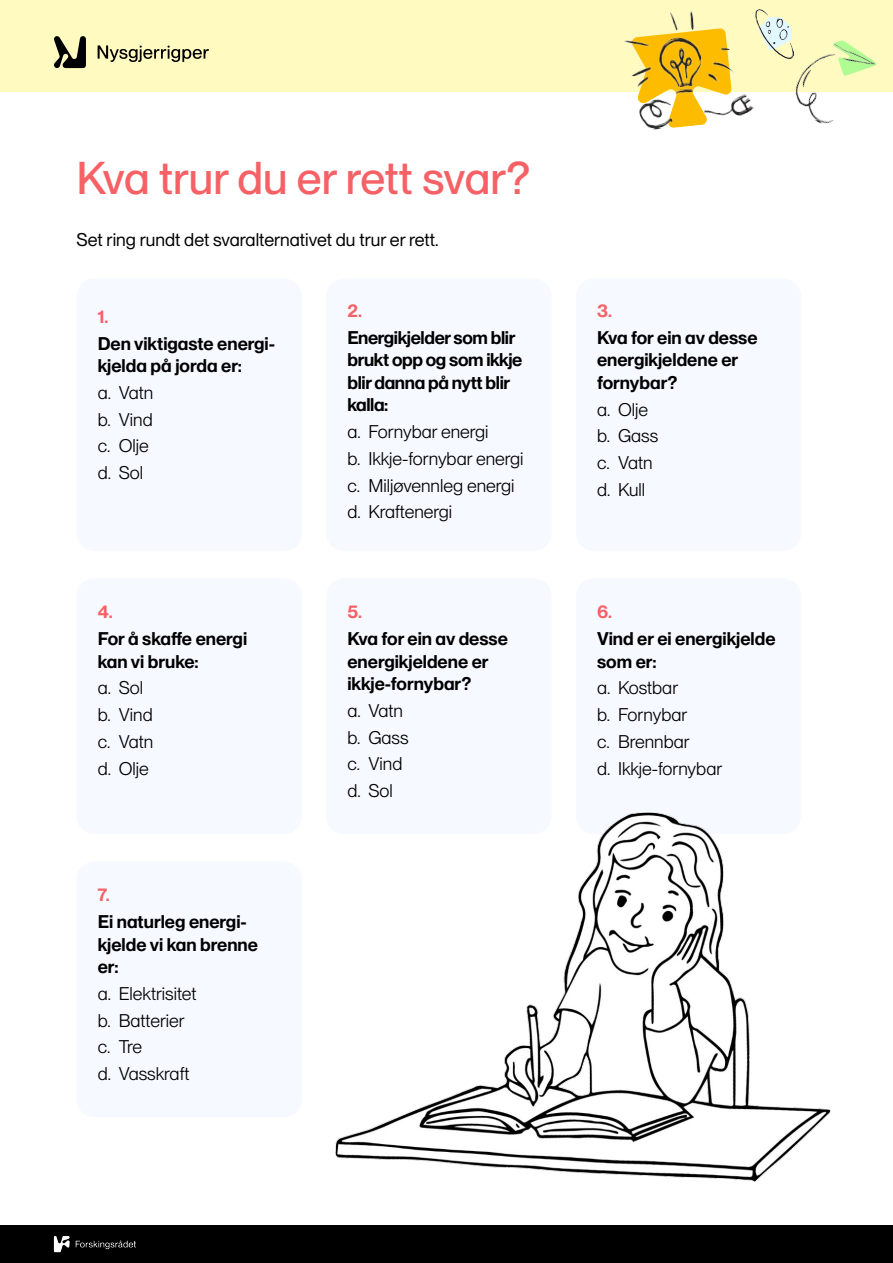
<style>
.page{position:relative;width:893px;height:1263px;background:#fff}
.page>*{position:absolute;margin:0;border:0;box-sizing:border-box;transform-origin:0 0}
.Tittel{font:500 45px "PP Neue Montreal";color:#f66166}
.Brødtekst{font:18px "PP Neue Montreal";color:#000}
.Brødtekst-2{font:600 18px/22.5px "PP Neue Montreal";color:#000}
.Brødtekst-3{font:600 18px/22.5px "PP Neue Montreal";letter-spacing:-.02em;color:#000}
.Brødtekst-4{font:18px "PP Neue Montreal";color:#000}
.Ingress{font:600 18px "PP Neue Montreal";color:#f66166}
</style>
<div class="page">
<div style="left:0;top:0;width:893px;height:91px;background:#fefac0"></div>
<div style="left:0;top:1225px;width:893px;height:38px;background:#000"></div>
<img style="left:622px;top:11px;width:133px;height:119px">
<img style="left:756px;top:10px;width:36px;height:49px">
<img style="left:786px;top:37px;width:90px;height:87px">
<svg style="left:98px;top:45px;width:111px;height:17px"></svg>
<svg style="left:54px;top:36px;width:32px;height:32px"></svg>
<img style="left:53px;top:1236px;width:83px;height:16px">
<div style="left:77px;top:279px;width:225px;height:272px;background:#f6f9ff;border-radius:18px"></div>
<div style="left:326px;top:279px;width:226px;height:272px;background:#f6f9ff;border-radius:18px"></div>
<div style="left:576px;top:279px;width:225px;height:272px;background:#f6f9ff;border-radius:18px"></div>
<div style="left:77px;top:578px;width:225px;height:256px;background:#f6f9ff;border-radius:18px"></div>
<div style="left:326px;top:578px;width:226px;height:256px;background:#f6f9ff;border-radius:18px"></div>
<div style="left:576px;top:578px;width:225px;height:256px;background:#f6f9ff;border-radius:18px"></div>
<div style="left:77px;top:861px;width:225px;height:256px;background:#f6f9ff;border-radius:18px"></div>
<img style="left:336px;top:813px;width:494px;height:369px">
<h1 class="Tittel" style="left:77px;top:152px;width:455px">Kva trur du er rett svar?</h1>
<p class="Brødtekst-4" style="left:77px;top:229px;width:363px">Set ring rundt det svaralternativet du trur er rett.</p>
<p class="Ingress" style="left:98px;top:306px;width:12px">1.</p>
<p class="Brødtekst-2" style="left:98px;top:332px;width:179px">Den viktigaste energi&shy;kjelda på jorda er:</p>
<p class="Brødtekst" style="left:98px;top:382px;width:57px">a. Vatn</p>
<p class="Brødtekst" style="left:98px;top:409px;width:56px">b. Vind</p>
<p class="Brødtekst" style="left:98px;top:435px;width:53px">c. Olje</p>
<p class="Brødtekst" style="left:98px;top:462px;width:47px">d. Sol</p>
<p class="Ingress" style="left:98px;top:601px;width:16px">4.</p>
<p class="Brødtekst-2" style="left:98px;top:628px;width:151px">For å skaffe energi kan vi bruke:</p>
<p class="Brødtekst" style="left:98px;top:677px;width:47px">a. Sol</p>
<p class="Brødtekst" style="left:98px;top:704px;width:56px">b. Vind</p>
<p class="Brødtekst" style="left:98px;top:731px;width:57px">c. Vatn</p>
<p class="Brødtekst" style="left:98px;top:758px;width:53px">d. Olje</p>
<p class="Ingress" style="left:98px;top:884px;width:13px">7.</p>
<p class="Brødtekst-2" style="left:98px;top:911px;width:162px">Ei naturleg energi&shy;kjelde vi kan brenne er:</p>
<p class="Brødtekst" style="left:98px;top:983px;width:100px">a. Elektrisitet</p>
<p class="Brødtekst" style="left:98px;top:1010px;width:89px">b. Batterier</p>
<p class="Brødtekst" style="left:98px;top:1037px;width:46px">c. Tre</p>
<p class="Brødtekst" style="left:98px;top:1063px;width:93px">d. Vasskraft</p>
<p class="Ingress" style="left:347px;top:300px;width:16px">2.</p>
<p class="Brødtekst-3" style="left:347px;top:326px;width:176px">Energikjelder som blir brukt opp og som ikkje blir danna på nytt blir kalla:</p>
<p class="Brødtekst" style="left:347px;top:421px;width:143px">a. Fornybar energi</p>
<p class="Brødtekst" style="left:347px;top:448px;width:178px">b. Ikkje-fornybar energi</p>
<p class="Brødtekst" style="left:347px;top:475px;width:169px">c. Miljøvennleg energi</p>
<p class="Brødtekst" style="left:347px;top:501px;width:106px">d. Kraftenergi</p>
<p class="Ingress" style="left:347px;top:601px;width:16px">5.</p>
<p class="Brødtekst-2" style="left:347px;top:628px;width:162px">Kva for ein av desse energikjeldene er ikkje-fornybar?</p>
<p class="Brødtekst" style="left:347px;top:700px;width:57px">a. Vatn</p>
<p class="Brødtekst" style="left:347px;top:727px;width:63px">b. Gass</p>
<p class="Brødtekst" style="left:347px;top:753px;width:56px">c. Vind</p>
<p class="Brødtekst" style="left:347px;top:780px;width:47px">d. Sol</p>
<p class="Ingress" style="left:597px;top:300px;width:16px">3.</p>
<p class="Brødtekst-2" style="left:597px;top:326px;width:162px">Kva for ein av desse energikjeldene er fornybar?</p>
<p class="Brødtekst" style="left:597px;top:399px;width:53px">a. Olje</p>
<p class="Brødtekst" style="left:597px;top:425px;width:63px">b. Gass</p>
<p class="Brødtekst" style="left:597px;top:452px;width:57px">c. Vatn</p>
<p class="Brødtekst" style="left:597px;top:479px;width:50px">d. Kull</p>
<p class="Ingress" style="left:597px;top:601px;width:17px">6.</p>
<p class="Brødtekst-2" style="left:597px;top:628px;width:180px">Vind er ei energikjelde som er:</p>
<p class="Brødtekst" style="left:597px;top:677px;width:83px">a. Kostbar</p>
<p class="Brødtekst" style="left:597px;top:704px;width:92px">b. Fornybar</p>
<p class="Brødtekst" style="left:597px;top:731px;width:94px">c. Brennbar</p>
<p class="Brødtekst" style="left:597px;top:758px;width:127px">d. Ikkje-fornybar</p>
</div>
